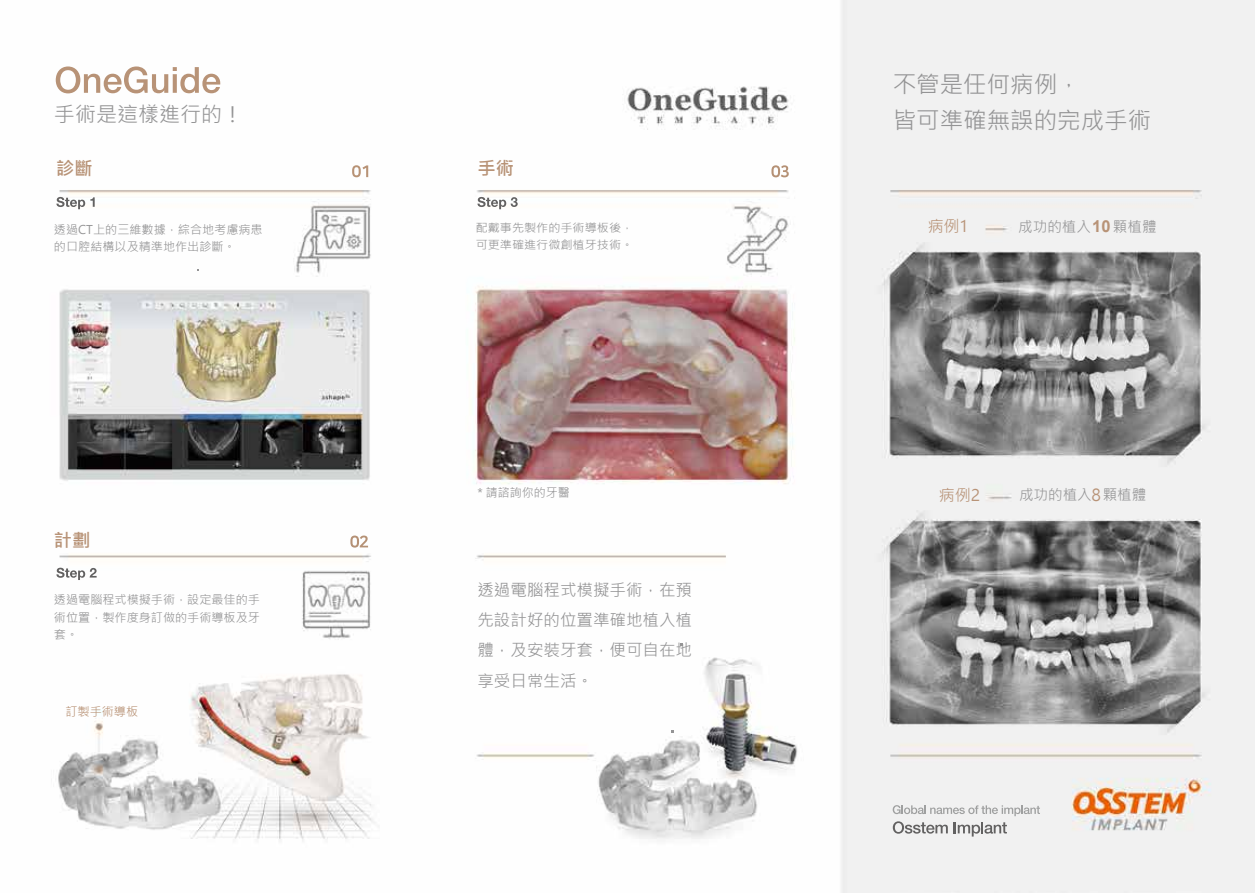
<style>
.page{position:relative;width:1255px;height:893px;background:#fff}
.page>*{position:absolute;margin:0;border:0;box-sizing:border-box;transform-origin:0 0}
.t1{font:23.55px/35.7px "Microsoft Jheng Hei UI Regular";color:#949495}
.t2{font:21px "Microsoft Jheng Hei UI Regular";color:#949495}
.t3{font:18.3px "Microsoft Jheng Hei UI Bold";color:#b89377}
.t4{font:16.5px/30.3px "Microsoft Jheng Hei UI Regular";color:#949495;text-align:justify}
.t5{font:700 16.5px "Arial";color:#b89377}
.t6{font:16.5px "Microsoft Jheng Hei UI Regular";color:#b89377}
.t7{font:15.9px "Microsoft Jheng Hei UI Regular";color:#b89377}
.t8{font:14.55px "Microsoft Jheng Hei UI Regular";color:#949495}
.t9{font:12.15px/17.7px "Microsoft Jheng Hei UI Regular";color:#949495;text-align:justify}
.t10{font:12.15px "Microsoft Jheng Hei UI Regular";color:#b89275}
.t11{font:12px/17.7px "Microsoft Jheng Hei UI Regular";color:#949495}
.t12{font:11.4px/16.8px "Microsoft Jheng Hei UI Regular";color:#949495;scale:1.06 1}
</style>
<div class="page">
<img style="left:55px;top:0;width:1199px;height:893px">
<svg style="left:352px;top:165px;width:16px;height:12px"></svg>
<svg style="left:350px;top:536px;width:18px;height:12px"></svg>
<svg style="left:771px;top:165px;width:17px;height:12px"></svg>
<svg style="left:56px;top:66px;width:165px;height:27px"></svg>
<svg style="left:56px;top:197px;width:39px;height:12px"></svg>
<svg style="left:477px;top:197px;width:40px;height:12px"></svg>
<svg style="left:56px;top:568px;width:41px;height:12px"></svg>
<svg style="left:892px;top:805px;width:147px;height:31px"></svg>
<p class="t2" style="left:54px;top:101px;width:190px">手術是這樣進行的！</p>
<p class="t3" style="left:56px;top:157px;width:38px">診斷</p>
<p class="t11" style="left:54px;top:220px;width:210px">透過CT上的三維數據，綜合地考慮病患的口腔結構以及精準地作出診斷。</p>
<p class="t3" style="left:54px;top:528px;width:38px">計劃</p>
<p class="t9" style="left:54px;top:591px;width:207px">透過電腦程式模擬手術，設定最佳的手術位置，製作度身訂做的手術導板及牙套。</p>
<p class="t10" style="left:65px;top:704px;width:74px">訂製手術導板</p>
<p class="t3" style="left:477px;top:157px;width:38px">手術</p>
<p class="t12" style="left:475px;top:219px;width:150px">配戴事先製作的手術導板後，可更準確進行微創植牙技術。</p>
<p class="t11" style="left:477px;top:484px;width:94px">* 請諮詢你的牙醫</p>
<p class="t4" style="left:477px;top:574px;width:216px">透過電腦程式模擬手術，在預先設計好的位置準確地植入植體，及安裝牙套，便可自在地享受日常生活。</p>
<h1 class="t1" style="left:892px;top:67px;width:260px">不管是任何病例，<br>皆可準確無誤的完成手術</h1>
<p class="t7" style="left:927px;top:216px;width:43px">病例1</p>
<p class="t8" style="left:1018px;top:217px;width:74px">成功的植入</p>
<p class="t8" style="left:1112px;top:217px;width:45px">顆植體</p>
<p class="t5" style="left:1092px;top:215px;width:20px">10</p>
<p class="t7" style="left:938px;top:485px;width:43px">病例2</p>
<p class="t8" style="left:1018px;top:486px;width:129px">成功的植入 顆植體</p>
<p class="t6" style="left:1091px;top:484px;width:11px">8</p>
</div>
